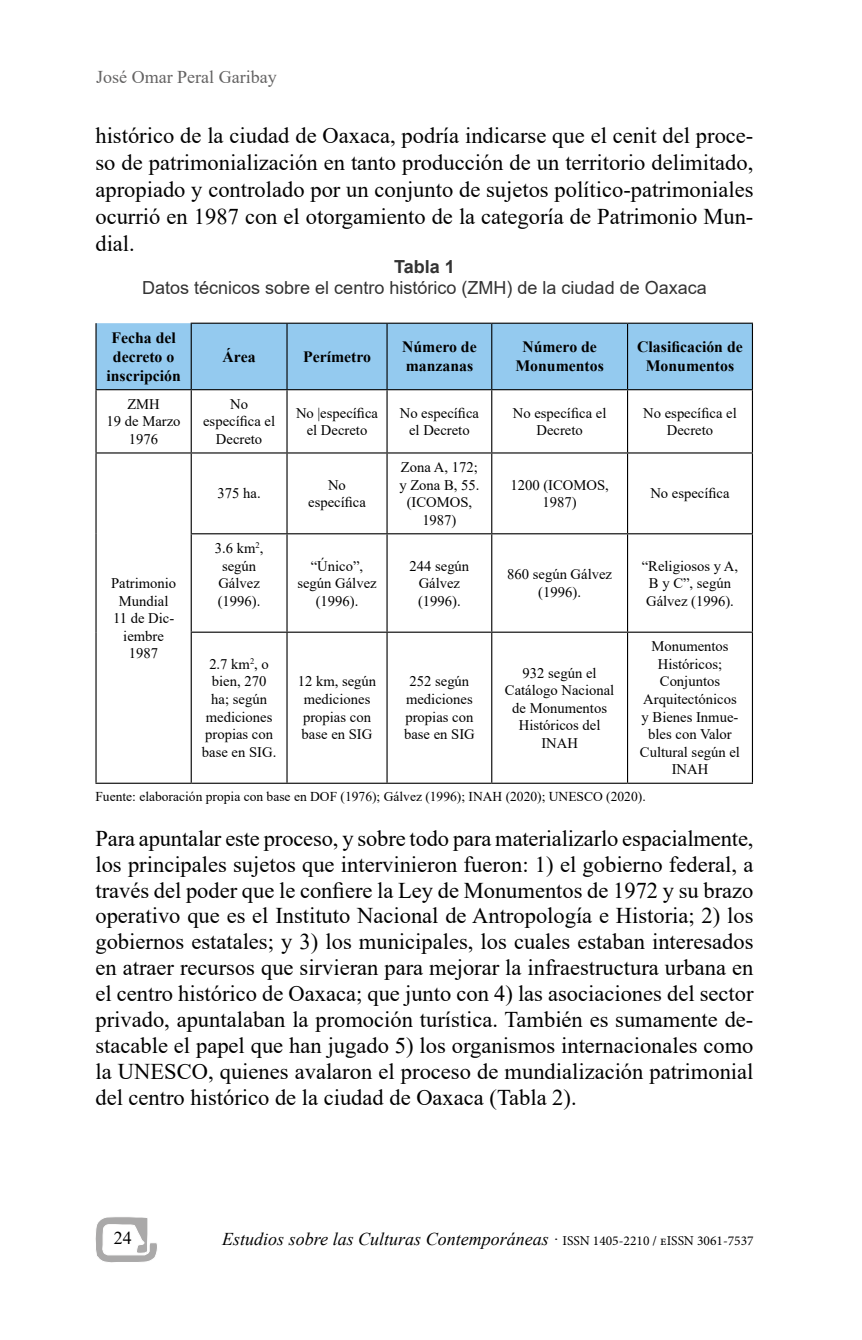
<style>
.page{position:relative;width:862px;height:1340px;background:#fff}
.page>*{position:absolute;margin:0;border:0;box-sizing:border-box;transform-origin:0 0}
.a_parrafo_inicial{font:22.5px/25.9px "Times New Roman";color:#000;text-align:justify}
.a_texto_base{font:22.5px/27px "Times New Roman";color:#000;text-align:justify}
.t1{font:italic 18px "Times New Roman";color:#000}
.a_titulo_elementos_graficos{font:18px "Arial";color:#333}
.t2{font:18px "Times New Roman";color:#646363}
.a_titulo_elementos_graficos-2{font:700 18px "Arial";color:#333}
.t3{font:18px "Times New Roman";color:#000}
.t4{font:700 15.75px/18.9px "Times New Roman";color:#000;text-align:center}
.t5{font:14.62px/17.6px "Times New Roman";color:#000;text-align:center}
.a_fuente_elementos_graficos{font:13.5px "Times New Roman";color:#000}
.s1{font-family:"Minion Pro";font-style:normal;font-size:13.5px}
</style>
<div class="page">
<div style="left:96px;top:323px;width:655px;height:66px;background:#94caef"></div>
<hr style="left:95px;top:323px;width:1px;height:66px;background:#000">
<hr style="left:190px;top:322px;width:97px;height:2px;background:#000">
<hr style="left:190px;top:324px;width:2px;height:65px;background:#000">
<hr style="left:287px;top:322px;width:100px;height:2px;background:#000">
<hr style="left:286px;top:324px;width:1px;height:65px;background:#000">
<hr style="left:387px;top:322px;width:104px;height:2px;background:#000">
<hr style="left:386px;top:324px;width:1px;height:65px;background:#000">
<hr style="left:491px;top:322px;width:136px;height:2px;background:#000">
<hr style="left:491px;top:324px;width:1px;height:65px;background:#000">
<hr style="left:627px;top:322px;width:125px;height:2px;background:#000">
<hr style="left:626px;top:324px;width:1px;height:65px;background:#000">
<hr style="left:751px;top:324px;width:1px;height:65px;background:#000">
<hr style="left:95px;top:389px;width:96px;height:1px;background:#000">
<hr style="left:95px;top:390px;width:1px;height:62px;background:#000">
<hr style="left:191px;top:389px;width:96px;height:1px;background:#000">
<hr style="left:190px;top:390px;width:2px;height:62px;background:#000">
<hr style="left:287px;top:389px;width:100px;height:1px;background:#000">
<hr style="left:286px;top:390px;width:1px;height:62px;background:#000">
<hr style="left:387px;top:389px;width:104px;height:1px;background:#000">
<hr style="left:386px;top:390px;width:1px;height:62px;background:#000">
<hr style="left:491px;top:389px;width:136px;height:1px;background:#000">
<hr style="left:491px;top:390px;width:1px;height:62px;background:#000">
<hr style="left:627px;top:389px;width:125px;height:1px;background:#000">
<hr style="left:626px;top:390px;width:1px;height:62px;background:#000">
<hr style="left:751px;top:390px;width:1px;height:62px;background:#000">
<hr style="left:95px;top:452px;width:96px;height:1px;background:#000">
<hr style="left:95px;top:453px;width:1px;height:81px;background:#000">
<hr style="left:191px;top:452px;width:96px;height:1px;background:#000">
<hr style="left:190px;top:453px;width:2px;height:80px;background:#000">
<hr style="left:287px;top:452px;width:100px;height:1px;background:#000">
<hr style="left:286px;top:453px;width:1px;height:80px;background:#000">
<hr style="left:387px;top:452px;width:104px;height:1px;background:#000">
<hr style="left:386px;top:453px;width:1px;height:80px;background:#000">
<hr style="left:491px;top:452px;width:136px;height:1px;background:#000">
<hr style="left:491px;top:453px;width:1px;height:80px;background:#000">
<hr style="left:627px;top:452px;width:125px;height:1px;background:#000">
<hr style="left:626px;top:453px;width:1px;height:80px;background:#000">
<hr style="left:751px;top:453px;width:1px;height:80px;background:#000">
<hr style="left:95px;top:534px;width:1px;height:98px;background:#000">
<hr style="left:190px;top:533px;width:97px;height:1px;background:#000">
<hr style="left:190px;top:534px;width:2px;height:97px;background:#000">
<hr style="left:287px;top:533px;width:100px;height:1px;background:#000">
<hr style="left:286px;top:534px;width:1px;height:97px;background:#000">
<hr style="left:387px;top:533px;width:104px;height:1px;background:#000">
<hr style="left:386px;top:534px;width:1px;height:97px;background:#000">
<hr style="left:491px;top:533px;width:136px;height:1px;background:#000">
<hr style="left:491px;top:534px;width:1px;height:97px;background:#000">
<hr style="left:627px;top:533px;width:125px;height:1px;background:#000">
<hr style="left:626px;top:534px;width:1px;height:97px;background:#000">
<hr style="left:751px;top:534px;width:1px;height:97px;background:#000">
<hr style="left:95px;top:632px;width:1px;height:150px;background:#000">
<hr style="left:190px;top:631px;width:97px;height:1px;background:#000">
<hr style="left:190px;top:632px;width:2px;height:150px;background:#000">
<hr style="left:287px;top:631px;width:100px;height:1px;background:#000">
<hr style="left:286px;top:632px;width:1px;height:150px;background:#000">
<hr style="left:387px;top:631px;width:104px;height:1px;background:#000">
<hr style="left:386px;top:632px;width:1px;height:150px;background:#000">
<hr style="left:491px;top:631px;width:136px;height:1px;background:#000">
<hr style="left:491px;top:632px;width:1px;height:150px;background:#000">
<hr style="left:627px;top:631px;width:125px;height:1px;background:#000">
<hr style="left:626px;top:632px;width:1px;height:150px;background:#000">
<hr style="left:751px;top:632px;width:1px;height:150px;background:#000">
<hr style="left:95px;top:782px;width:96px;height:1px;background:#000">
<hr style="left:191px;top:782px;width:96px;height:1px;background:#000">
<hr style="left:287px;top:782px;width:100px;height:1px;background:#000">
<hr style="left:387px;top:782px;width:104px;height:1px;background:#000">
<hr style="left:491px;top:782px;width:136px;height:1px;background:#000">
<hr style="left:627px;top:782px;width:125px;height:1px;background:#000">
<svg style="left:95px;top:1217px;width:62px;height:46px"></svg>
<p class="t2" style="left:96px;top:64px;width:182px">José Omar Peral Garibay</p>
<p class="a_texto_base" style="left:95px;top:121px;width:659px">histórico de la ciudad de Oaxaca, podría indicarse que el cenit del proce&shy;so de patrimonialización en tanto producción de un territorio delimitado, apropiado y controlado por un conjunto de sujetos político-patrimoniales ocurrió en 1987 con el otorgamiento de la categoría de Patrimonio Mun&shy;dial.</p>
<p class="a_titulo_elementos_graficos-2" style="left:394px;top:254px;width:62px">Tabla 1</p>
<p class="a_titulo_elementos_graficos" style="left:142px;top:276px;width:566px">Datos técnicos sobre el centro histórico (ZMH) de la ciudad de Oaxaca</p>
<p class="t4" style="left:106px;top:328px;width:76px">Fecha del decreto o inscripción</p>
<p class="t4" style="left:222px;top:346px;width:35px">Área</p>
<p class="t4" style="left:303px;top:346px;width:69px">Perímetro</p>
<p class="t4" style="left:402px;top:337px;width:76px;text-align:left">Número de manzanas</p>
<p class="t4" style="left:515px;top:337px;width:90px">Número de<br>Monumentos</p>
<p class="t4" style="left:637px;top:337px;width:107px">Clasificación de<br>Monumentos</p>
<p class="t5" style="left:127px;top:395px;width:34px">ZMH</p>
<p class="t5" style="left:107px;top:412px;width:75px">19 de Marzo</p>
<p class="t5" style="left:129px;top:430px;width:31px">1976</p>
<p class="t5" style="left:203px;top:395px;width:73px">No específica el<br>Decreto</p>
<p class="t5" style="left:296px;top:403px;width:83px">No |específica el Decreto</p>
<p class="t5" style="left:399px;top:403px;width:81px">No específica el Decreto</p>
<p class="t5" style="left:512px;top:403px;width:95px">No específica el<br>Decreto</p>
<p class="t5" style="left:643px;top:403px;width:95px">No específica el<br>Decreto</p>
<p class="t5" style="left:217px;top:484px;width:45px">375 ha.</p>
<p class="t5" style="left:308px;top:475px;width:59px">No específica</p>
<p class="t5" style="left:399px;top:458px;width:82px">Zona A, 172; y Zona B, 55. (ICOMOS,<br>1987)</p>
<p class="t5" style="left:510px;top:475px;width:100px">1200 (ICOMOS,<br>1987)</p>
<p class="t5" style="left:650px;top:484px;width:81px">No específica</p>
<p class="t5" style="left:215px;top:539px;width:50px;text-align:left">3.6 km<sup>2</sup>, según<br>Gálvez (1996).</p>
<p class="t5" style="left:297px;top:556px;width:81px">“Único”, según Gálvez (1996).</p>
<p class="t5" style="left:409px;top:556px;width:61px">244 según<br>Gálvez (1996).</p>
<p class="t5" style="left:507px;top:565px;width:106px">860 según Gálvez (1996).</p>
<p class="t5" style="left:641px;top:556px;width:98px;text-align:left">“Religiosos y A,<br>B y C”, según<br>Gálvez (1996).</p>
<p class="t5" style="left:111px;top:574px;width:67px">Patrimonio<br>Mundial</p>
<p class="t5" style="left:113px;top:609px;width:63px">11 de Dic&shy;iembre</p>
<p class="t5" style="left:129px;top:644px;width:31px">1987</p>
<p class="t5" style="left:639px;top:637px;width:101px">Monumentos<br>Históricos;<br>Conjuntos<br>Arquitectónicos y Bienes Inmue&shy;bles con Valor<br>Cultural según el<br>INAH</p>
<p class="a_fuente_elementos_graficos" style="left:95px;top:786px;width:551px">Fuente: elaboración propia con base en DOF (1976); Gálvez (1996); INAH (2020); UNESCO (2020).</p>
<p class="a_parrafo_inicial" style="left:95px;top:824px;width:659px">Para apuntalar este proceso, y sobre todo para materializarlo espacialmente, los principales sujetos que intervinieron fueron: 1) el gobierno federal, a través del poder que le confiere la Ley de Monumentos de 1972 y su brazo operativo que es el Instituto Nacional de Antropología e Historia; 2) los gobiernos estatales; y 3) los municipales, los cuales estaban interesados en atraer recursos que sirvieran para mejorar la infraestructura urbana en el centro histórico de Oaxaca; que junto con 4) las asociaciones del sector privado, apuntalaban la promoción turística. También es sumamente de&shy;stacable el papel que han jugado 5) los organismos internacionales como la UNESCO, quienes avalaron el proceso de mundialización patrimonial del centro histórico de la ciudad de Oaxaca (Tabla 2).</p>
<p class="t5" style="left:202px;top:654px;width:76px">2.7 km<sup>2</sup>, o bien, 270 ha; según mediciones propias con base en SIG.</p>
<p class="t5" style="left:297px;top:672px;width:80px;text-align:left">12 km, según mediciones propias con base en SIG</p>
<p class="t5" style="left:404px;top:672px;width:72px">252 según mediciones propias con base en SIG</p>
<p class="t5" style="left:504px;top:663px;width:111px">932 según el<br>Catálogo Nacional de Monumentos<br>Históricos del<br>INAH</p>
<p class="t3" style="left:114px;top:1224px;width:19px">24</p>
<p class="t1" style="left:222px;top:1226px;width:532px">Estudios sobre las Culturas Contemporáneas · <span class="s1">ISSN 1405-2210 / eISSN 3061-7537</span></p>
</div>
